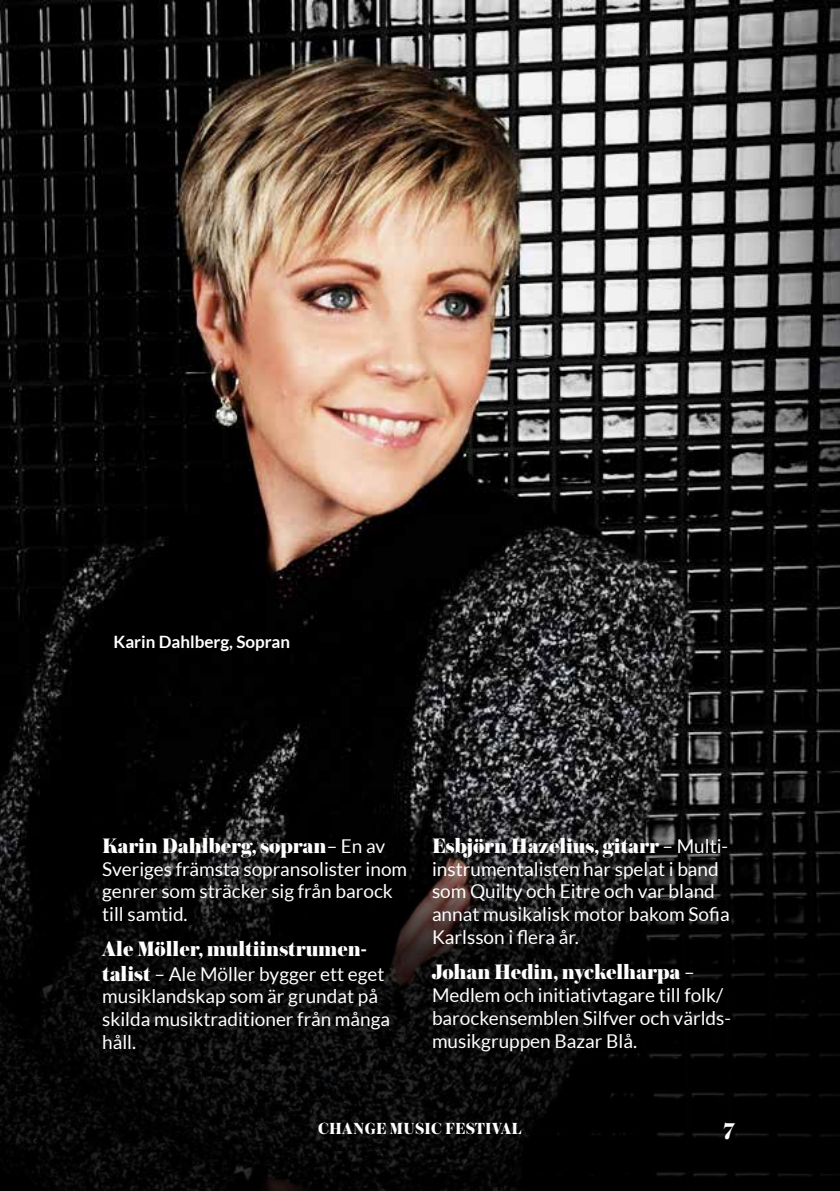
<style>
.page{position:relative;width:840px;height:1191px;background:#fff}
.page>*{position:absolute;margin:0;border:0;box-sizing:border-box;transform-origin:0 0}
.t1{font:700 24px "Austin";color:#fff}
.t2{font:900 22px "Austin";letter-spacing:-.005em;color:#fff}
.t3{font:19px/22.8px "Lato";color:#fff}
.t4{font:700 17px "Lato";color:#fff}
.t5{font:800 16.8px "Austin";letter-spacing:.015em;color:#fff}
.s1{font-family:"Lato";font-weight:400;font-size:19px}
.s2{font-family:"Austin";font-weight:900;font-size:22px}
</style>
<div class="page">
<img style="left:0;top:0;width:839px;height:729px">
<svg style="left:0;top:729px;width:839px;height:462px;background:#0c0c0c"></svg>
<p class="t4" style="left:113px;top:631px;width:178px">Karin Dahlberg, Sopran</p>
<p class="t2" style="left:102px;top:829px;width:284px">Karin Dahlberg, sopran<span class="s1">– En av</span></p>
<p class="t3" style="left:102px;top:857px;width:306px">Sveriges främsta sopransolister inom genrer som sträcker sig från barock till samtid.</p>
<p class="t2" style="left:102px;top:933px;width:267px">Ale Möller, multiinstrumen-</p>
<p class="t3" style="left:102px;top:962px;width:289px"><span class="s2">talist</span> – Ale Möller bygger ett eget musiklandskap som är grundat på skilda musiktraditioner från många håll.</p>
<p class="t2" style="left:432px;top:829px;width:297px">Esbjörn Hazelius, gitarr <span class="s1">– Multi-</span></p>
<p class="t3" style="left:432px;top:857px;width:299px">instrumentalisten har spelat i band som Quilty och Eitre och var bland annat musikalisk motor bakom Sofia<br>Karlsson i flera år.</p>
<p class="t2" style="left:432px;top:956px;width:264px">Johan Hedin, nyckelharpa <span class="s1">–</span></p>
<p class="t3" style="left:432px;top:983px;width:300px">Medlem och initiativtagare till folk/ barockensemblen Silfver och världs&shy;musikgruppen Bazar Blå.</p>
<p class="t5" style="left:318px;top:1116px;width:205px">CHANGE MUSIC FESTIVAL</p>
<p class="t1" style="left:723px;top:1114px;width:13px">7</p>
</div>
